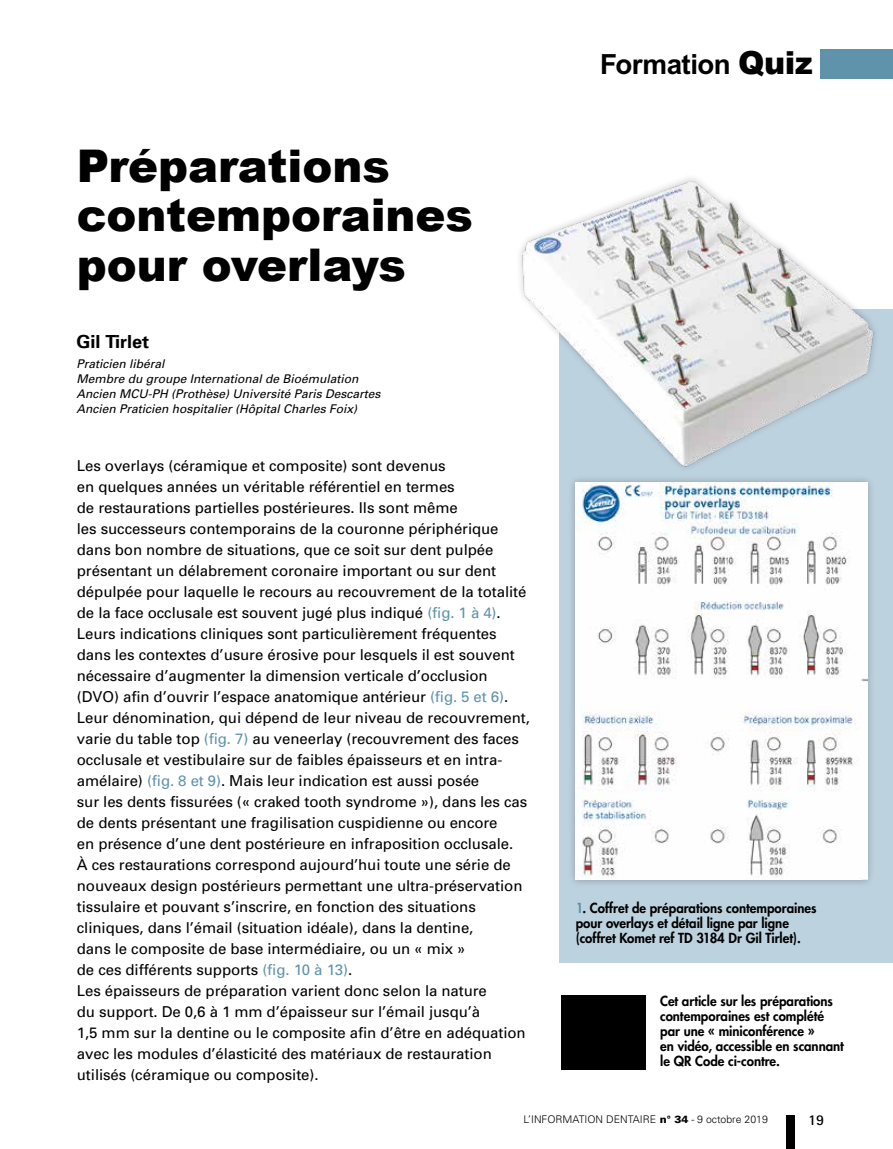
<style>
.page{position:relative;width:893px;height:1149px;background:#fff}
.page>*{position:absolute;margin:0;border:0;box-sizing:border-box;transform-origin:0 0}
.t1{font:900 45px/49.5px "Arial";letter-spacing:-.005em;color:#000}
.t2{font:700 27.75px "M Arial";letter-spacing:-.02em;color:#000}
.t3{font:700 18px "Univers";color:#000}
.t4{font:15px/21px "Univers";letter-spacing:-.005em;color:#000}
.t5{font:700 15px "Rotis Sans Serif";color:#000}
.t6{font:800 13.5px/15px "Futura";color:#000}
.t7{font:italic 12px/15px "Univers";color:#000}
.t8{font:300 10.5px "Univers";color:#000}
.s1{color:#5f93ab}
.s2{font-family:"Arial";font-weight:900;font-size:31.65px}
.s3{font-weight:900}
</style>
<div class="page">
<div style="left:821px;top:49px;width:72px;height:29px;background:#5f93ab"></div>
<div style="left:786px;top:1114px;width:9px;height:34px;background:#000"></div>
<div style="left:559px;top:309px;width:334px;height:653px;background:#bdd2df"></div>
<img style="left:519px;top:178px;width:356px;height:290px">
<div style="left:561px;top:994px;width:84px;height:74px;background:#000"></div>
<div style="left:567px;top:474px;width:309px;height:413px;background:#000;opacity:.25"></div>
<img style="left:575px;top:482px;width:292px;height:397px">
<h1 class="t1" style="left:77px;top:139px;width:398px">Préparations contemporaines pour overlays</h1>
<p class="t3" style="left:77px;top:331px;width:74px">Gil Tirlet</p>
<p class="t7" style="left:77px;top:356px;width:306px">Praticien libéral<br>Membre du groupe International de Bioémulation Ancien MCU-PH (Prothèse) Université Paris Descartes Ancien Praticien hospitalier (Hôpital Charles Foix)</p>
<p class="t4" style="left:77px;top:455px;width:455px">Les overlays (céramique et composite) sont devenus<br>en quelques années un véritable référentiel en termes<br>de restaurations partielles postérieures. Ils sont même<br>les successeurs contemporains de la couronne périphérique dans bon nombre de situations, que ce soit sur dent pulpée présentant un délabrement coronaire important ou sur dent dépulpée pour laquelle le recours au recouvrement de la totalité de la face occlusale est souvent jugé plus indiqué <span class="s1">(fig. 1 à 4)</span>.<br>Leurs indications cliniques sont particulièrement fréquentes dans les contextes d’usure érosive pour lesquels il est souvent nécessaire d’augmenter la dimension verticale d’occlusion (DVO) afin d’ouvrir l’espace anatomique antérieur <span class="s1">(fig. 5 et 6)</span>.<br>Leur dénomination, qui dépend de leur niveau de recouvrement, varie du table top <span class="s1">(fig. 7)</span> au veneerlay (recouvrement des faces occlusale et vestibulaire sur de faibles épaisseurs et en intra&shy;amélaire) <span class="s1">(fig. 8 et 9)</span>. Mais leur indication est aussi posée<br>sur les dents fissurées (« craked tooth syndrome »), dans les cas de dents présentant une fragilisation cuspidienne ou encore<br>en présence d’une dent postérieure en infraposition occlusale.<br>À ces restaurations correspond aujourd’hui toute une série de nouveaux design postérieurs permettant une ultra-préservation tissulaire et pouvant s’inscrire, en fonction des situations cliniques, dans l’émail (situation idéale), dans la dentine,<br>dans le composite de base intermédiaire, ou un « mix »<br>de ces différents supports <span class="s1">(fig. 10 à 13)</span>.<br>Les épaisseurs de préparation varient donc selon la nature<br>du support. De 0,6 à 1 mm d’épaisseur sur l’émail jusqu’à<br>1,5 mm sur la dentine ou le composite afin d’être en adéquation avec les modules d’élasticité des matériaux de restauration utilisés (céramique ou composite).</p>
<h2 class="t2" style="left:600px;top:48px;width:214px">Formation <span class="s2">Quiz</span></h2>
<p class="t6" style="left:576px;top:900px;width:242px"><span class="s1">1</span>. Coffret de préparations contemporaines pour overlays et détail ligne par ligne (coffret Komet ref TD 3184 Dr Gil Tirlet).</p>
<p class="t6" style="left:660px;top:992px;width:185px">Cet article sur les préparations contemporaines est complété par une « miniconférence »<br>en vidéo, accessible en scannant le QR Code ci-contre.</p>
<p class="t8" style="left:523px;top:1112px;width:246px">L’INFORMATION DENTAIRE <span class="s3">n° 34</span> - 9 octobre 2019</p>
<p class="t5" style="left:808px;top:1110px;width:18px">19</p>
</div>
